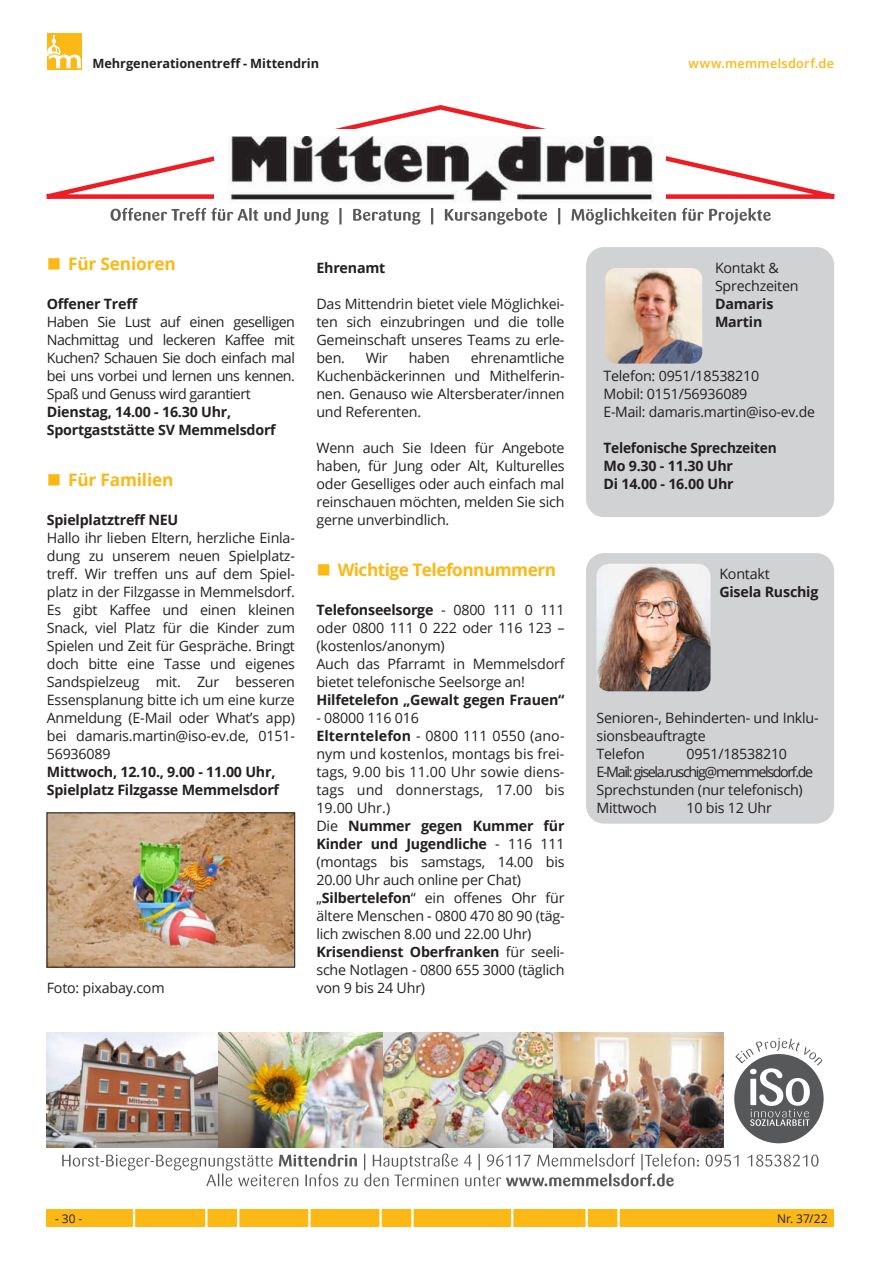
<style>
.page{position:relative;width:881px;height:1263px;background:#fff}
.page>*{position:absolute;margin:0;border:0;box-sizing:border-box;transform-origin:0 0}
.t1{font:700 17.25px "Open Sans";letter-spacing:-.01em;color:#fcb814}
.t2{font:700 17.25px "Open Sans";letter-spacing:-.03em;color:#fcb814}
.t3{font:14.25px/18px "Open Sans";letter-spacing:-.015em;color:#231f20}
.t4{font:700 14.25px/18px "Open Sans";letter-spacing:-.015em;color:#231f20}
.t5{font:700 14.25px/18px "Open Sans";letter-spacing:-.015em;color:#231f20;scale:.96 1}
.t6{font:700 12.75px "Open Sans";letter-spacing:-.005em;color:#231f20}
.t7{font:600 12.75px "Open Sans";letter-spacing:.02em;color:#fcb814}
.t8{font:12px "Open Sans";letter-spacing:.005em;color:#231f20}
.s1{font-weight:700}
</style>
<div class="page">
<svg style="left:47px;top:34px;width:34px;height:36px"></svg>
<svg style="left:47px;top:35px;width:33px;height:33px"></svg>
<div style="left:47px;top:1210px;width:786px;height:17px;background:#fcb814"></div>
<svg style="left:133px;top:1210px;width:2px;height:17px"></svg>
<svg style="left:205px;top:1210px;width:2px;height:17px"></svg>
<svg style="left:237px;top:1210px;width:2px;height:17px"></svg>
<svg style="left:308px;top:1210px;width:2px;height:17px"></svg>
<svg style="left:379px;top:1210px;width:2px;height:17px"></svg>
<svg style="left:411px;top:1210px;width:2px;height:17px"></svg>
<svg style="left:511px;top:1210px;width:2px;height:17px"></svg>
<svg style="left:585px;top:1210px;width:2px;height:17px"></svg>
<svg style="left:617px;top:1210px;width:2px;height:17px"></svg>
<svg style="left:47px;top:105px;width:786px;height:94px"></svg>
<div style="left:214px;top:129px;width:451px;height:73px;background:#fff"></div>
<img style="left:229px;top:136px;width:425px;height:66px">
<svg style="left:110px;top:208px;width:148px;height:13px"></svg>
<svg style="left:264px;top:208px;width:64px;height:17px"></svg>
<svg style="left:339px;top:208px;width:2px;height:16px"></svg>
<svg style="left:353px;top:209px;width:67px;height:16px"></svg>
<svg style="left:431px;top:208px;width:2px;height:16px"></svg>
<svg style="left:444px;top:208px;width:102px;height:17px"></svg>
<svg style="left:558px;top:208px;width:2px;height:16px"></svg>
<svg style="left:571px;top:208px;width:104px;height:17px"></svg>
<svg style="left:681px;top:208px;width:89px;height:17px"></svg>
<svg style="left:705px;top:1154px;width:33px;height:12px"></svg>
<svg style="left:747px;top:1154px;width:71px;height:13px"></svg>
<svg style="left:62px;top:1154px;width:295px;height:32px"></svg>
<svg style="left:364px;top:1153px;width:334px;height:33px"></svg>
<div style="left:734px;top:1054px;width:89px;height:89px;background:#57585a;border-radius:50%"></div>
<svg style="left:735px;top:1038px;width:86px;height:88px"></svg>
<img style="left:47px;top:1033px;width:676px;height:115px">
<div style="left:585px;top:553px;width:248px;height:271px;background:#d1d2d4;border-radius:18px"></div>
<img style="left:596px;top:564px;width:114px;height:127px">
<div style="left:585px;top:247px;width:248px;height:270px;background:#d1d2d4;border-radius:18px"></div>
<img style="left:605px;top:268px;width:97px;height:96px">
<img style="left:49px;top:815px;width:244px;height:150px">
<p class="t6" style="left:92px;top:54px;width:228px">Mehrgenerationentreff - Mittendrin</p>
<p class="t7" style="left:688px;top:55px;width:147px">www.memmelsdorf.de</p>
<p class="t1" style="left:47px;top:252px;width:130px">■ Für Senioren</p>
<p class="t4" style="left:47px;top:294px;width:92px">Offener Treff</p>
<p class="t3" style="left:47px;top:312px;width:249px;text-align:justify">Haben Sie Lust auf einen geselligen Nachmittag und leckeren Kaffee mit Kuchen? Schauen Sie doch einfach mal bei uns vorbei und lernen uns kennen.<br>Spaß und Genuss wird garantiert</p>
<p class="t4" style="left:47px;top:402px;width:230px">Dienstag, 14.00 - 16.30 Uhr,<br>Sportgaststätte SV Memmelsdorf</p>
<p class="t1" style="left:47px;top:468px;width:128px">■ Für Familien</p>
<p class="t4" style="left:47px;top:510px;width:133px">Spielplatztreff NEU</p>
<p class="t3" style="left:47px;top:528px;width:249px;text-align:justify">Hallo ihr lieben Eltern, herzliche Einla&shy;dung zu unserem neuen Spielplatz&shy;treff. Wir treffen uns auf dem Spiel&shy;platz in der Filzgasse in Memmelsdorf.<br>Es gibt Kaffee und einen kleinen Snack, viel Platz für die Kinder zum Spielen und Zeit für Gespräche. Bringt doch bitte eine Tasse und eigenes Sandspielzeug mit. Zur besseren Essensplanung bitte ich um eine kurze Anmeldung (E-Mail oder What’s app) bei damaris.martin@iso-ev.de, 0151- 56936089</p>
<p class="t4" style="left:47px;top:762px;width:234px">Mittwoch, 12.10., 9.00 - 11.00 Uhr,<br>Spielplatz Filzgasse Memmelsdorf</p>
<p class="t3" style="left:47px;top:978px;width:119px">Foto: pixabay.com</p>
<p class="t4" style="left:316px;top:258px;width:70px">Ehrenamt</p>
<p class="t3" style="left:316px;top:294px;width:249px;text-align:justify">Das Mittendrin bietet viele Möglichkei&shy;ten sich einzubringen und die tolle Gemeinschaft unseres Teams zu erle&shy;ben.</p>
<p class="t3" style="left:316px;top:348px;width:249px;text-align:justify;text-indent:154px">ehrenamtliche Kuchenbäckerinnen und Mithelferin&shy;nen. Genauso wie Altersberater/innen und Referenten.</p>
<p class="t3" style="left:316px;top:438px;width:249px;text-align:justify">Wenn auch Sie Ideen für Angebote haben, für Jung oder Alt, Kulturelles oder Geselliges oder auch einfach mal reinschauen möchten, melden Sie sich gerne unverbindlich.</p>
<p class="t2" style="left:316px;top:558px;width:241px">■ Wichtige Telefonnummern</p>
<p class="t3" style="left:316px;top:600px;width:249px"><span class="s1">Telefonseelsorge</span> - 0800 111 0 111 oder 0800 111 0 222 oder 116 123 – (kostenlos/anonym)<br>Auch das Pfarramt in Memmelsdorf bietet telefonische Seelsorge an!</p>
<p class="t4" style="left:316px;top:690px;width:249px">Hilfetelefon „Gewalt gegen Frauen“</p>
<p class="t3" style="left:316px;top:708px;width:249px">- 08000 116 016<br><span class="s1">Elterntelefon</span> - 0800 111 0550 (ano&shy;nym und kostenlos, montags bis frei&shy;tags, 9.00 bis 11.00 Uhr sowie diens&shy;tags und donnerstags, 17.00 bis<br>19.00 Uhr.)<br>Die <span class="s1">Nummer gegen Kummer für<br>Kinder und Jugendliche</span> - 116 111 (montags bis samstags, 14.00 bis<br>20.00 Uhr auch online per Chat) „<span class="s1">Silbertelefon</span>“ ein offenes Ohr für ältere Menschen - 0800 470 80 90 (täg&shy;lich zwischen 8.00 und 22.00 Uhr)<br><span class="s1">Krisendienst Oberfranken</span> für seeli&shy;sche Notlagen - 0800 655 3000 (täglich von 9 bis 24 Uhr)</p>
<p class="t3" style="left:365px;top:348px;width:24px">Wir</p>
<p class="t3" style="left:408px;top:348px;width:43px">haben</p>
<p class="t3" style="left:714px;top:258px;width:85px">Kontakt &amp;<br>Sprechzeiten</p>
<p class="t4" style="left:714px;top:294px;width:60px">Damaris<br>Martin</p>
<p class="t3" style="left:603px;top:366px;width:213px">Telefon: 0951/18538210<br>Mobil: 0151/56936089<br>E-Mail: damaris.martin@iso-ev.de</p>
<p class="t5" style="left:603px;top:438px;width:182px">Telefonische Sprechzeiten<br>Mo 9.30 - 11.30 Uhr<br>Di 14.00 - 16.00 Uhr</p>
<p class="t3" style="left:719px;top:564px;width:52px">Kontakt</p>
<p class="t4" style="left:719px;top:582px;width:100px">Gisela Ruschig</p>
<p class="t3" style="left:596px;top:708px;width:224px">Senioren-, Behinderten- und Inklu&shy;sionsbeauftragte<br>Telefon</p>
<p class="t3" style="left:596px;top:744px;width:218px;text-indent:90px">0951/18538210<br>E-Mail: gisela.ruschig@memmelsdorf.de<br>Sprechstunden (nur telefonisch)<br>Mittwoch</p>
<p class="t3" style="left:686px;top:798px;width:87px">10 bis 12 Uhr</p>
<p class="t8" style="left:55px;top:1211px;width:29px">- 30 -</p>
<p class="t8" style="left:776px;top:1211px;width:52px">Nr. 37/22</p>
</div>
